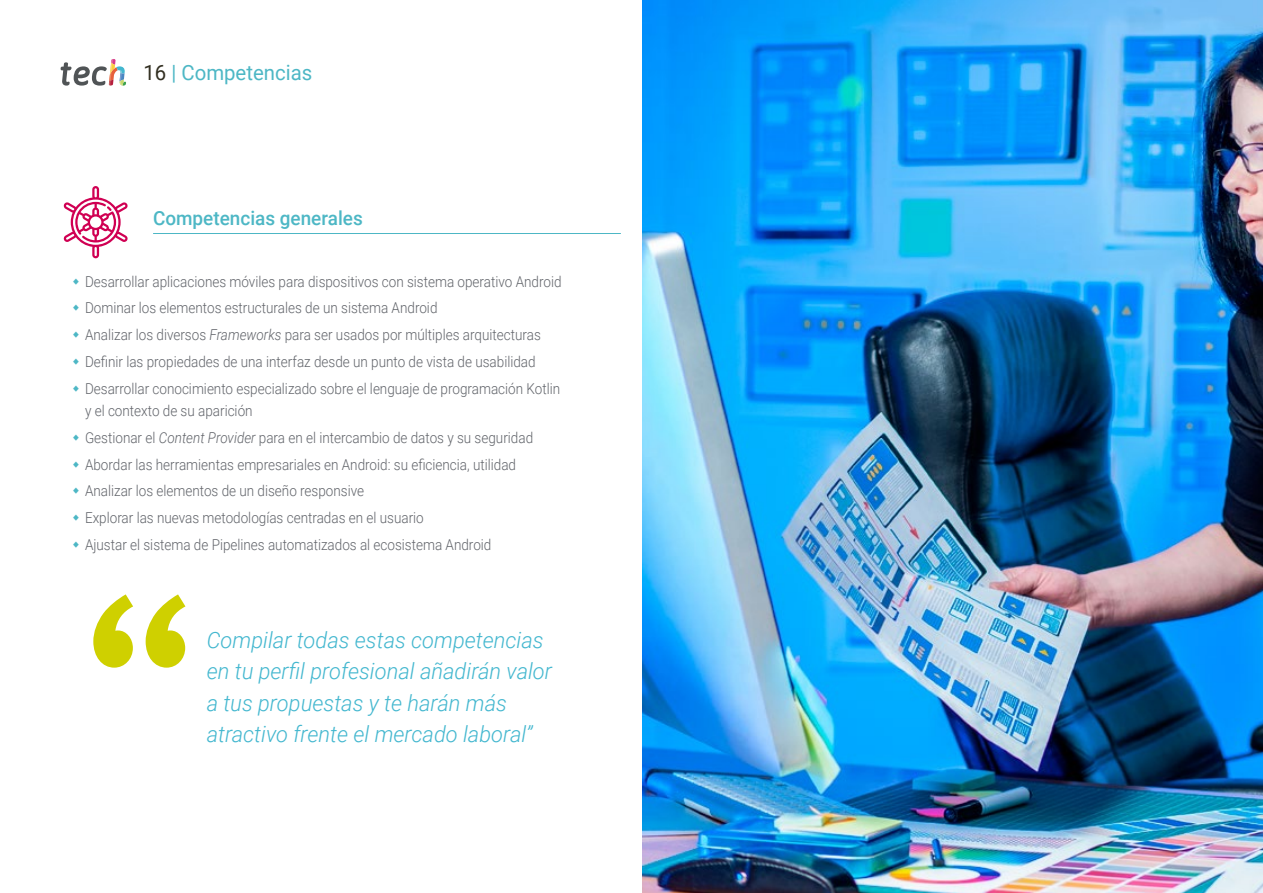
<style>
.page{position:relative;width:1263px;height:893px;background:#fff}
.page>*{position:absolute;margin:0;border:0;box-sizing:border-box;transform-origin:0 0}
.t1{font:italic 300 22.5px/31.5px "Roboto";color:#43b7cf}
.t2{font:21px "Roboto";color:#4db7c5}
.t3{font:500 19.5px "Roboto";color:#4db7c5}
.t4{font:300 15px/26.7px "Roboto";color:#61646a;scale:.9 1}
.s1{color:#312e20}
.s2{font-style:italic}
</style>
<div class="page">
<hr style="left:153px;top:233px;width:468px;height:1px;background:#4db7c5">
<svg style="left:63px;top:186px;width:65px;height:72px"></svg>
<svg style="left:61px;top:59px;width:65px;height:27px"></svg>
<img style="left:642px;top:0;width:621px;height:893px">
<svg style="left:93px;top:594px;width:92px;height:74px"></svg>
<h2 class="t2" style="left:144px;top:57px;width:170px"><span class="s1">16</span> | Competencias</h2>
<h3 class="t3" style="left:153px;top:205px;width:211px">Competencias generales</h3>
<p class="t4" style="left:85px;top:267px;width:531px">Desarrollar aplicaciones móviles para dispositivos con sistema operativo Android Dominar los elementos estructurales de un sistema Android<br>Analizar los diversos <span class="s2">Frameworks</span> para ser usados por múltiples arquitecturas Definir las propiedades de una interfaz desde un punto de vista de usabilidad Desarrollar conocimiento especializado sobre el lenguaje de programación Kotlin</p>
<p class="t4" style="left:85px;top:397px;width:499px">y el contexto de su aparición<br>Gestionar el <span class="s2">Content Provider</span> para en el intercambio de datos y su seguridad Abordar las herramientas empresariales en Android: su eficiencia, utilidad Analizar los elementos de un diseño responsive<br>Explorar las nuevas metodologías centradas en el usuario<br>Ajustar el sistema de Pipelines automatizados al ecosistema Android</p>
<h1 class="t1" style="left:207px;top:623px;width:347px">Compilar todas estas competencias en tu perfil profesional añadirán valor a tus propuestas y te harán más atractivo frente el mercado laboral”</h1>
</div>
